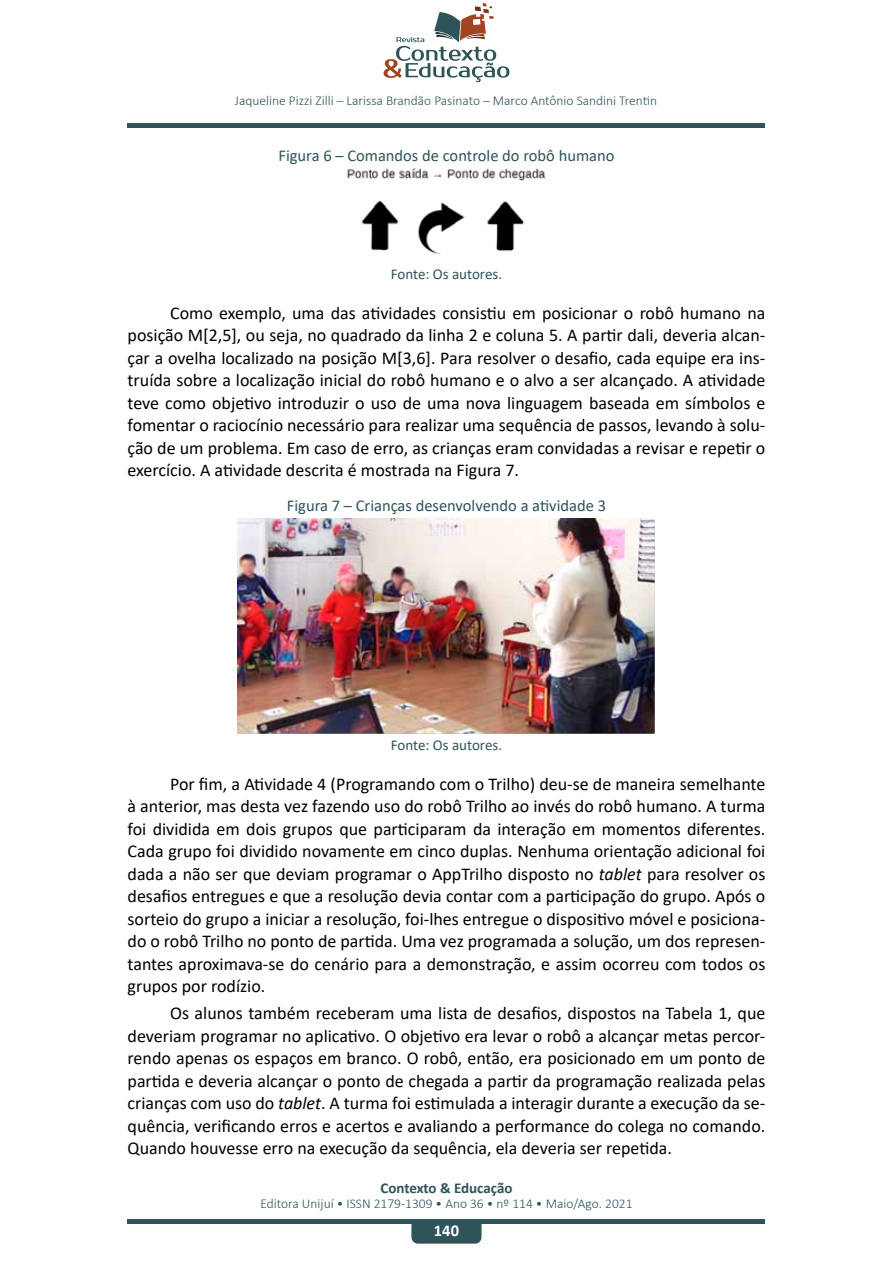
<style>
.page{position:relative;width:893px;height:1263px;background:#fff}
.page>*{position:absolute;margin:0;border:0;box-sizing:border-box;transform-origin:0 0}
.t1{font:18px/22.5px "Calibri";color:#000;text-align:justify}
.t2{font:16.5px "Calibri";color:#2e5459}
.t3{font:700 16.5px "Calibri";color:#fff}
.t4{font:15px "Calibri";color:#2e5459}
.t5{font:700 15px "Calibri";letter-spacing:-.005em;color:#2e5459}
.t6{font:300 13.5px "Calibri";color:#2e5459}
.s1{font-style:italic}
</style>
<div class="page">
<div style="left:128px;top:1219px;width:637px;height:5px;background:#2e5459"></div>
<div style="left:411px;top:1219px;width:71px;height:24px;background:#2e5459;border-radius:6px"></div>
<div style="left:128px;top:123px;width:637px;height:5px;background:#2e5459"></div>
<svg style="left:384px;top:3px;width:125px;height:79px"></svg>
<img style="left:347px;top:168px;width:199px;height:87px">
<img style="left:237px;top:519px;width:418px;height:215px">
<p class="t6" style="left:235px;top:92px;width:424px">Jaqueline Pizzi Zilli – Larissa Brandão Pasinato – Marco Antônio Sandini Trentin</p>
<p class="t2" style="left:278px;top:144px;width:337px">Figura 6 – Comandos de controle do robô humano</p>
<p class="t4" style="left:391px;top:264px;width:113px">Fonte: Os autores.</p>
<p class="t1" style="left:128px;top:301px;width:639px;text-indent:43px">Como exemplo, uma das atividades consistiu em posicionar o robô humano na posição M[2,5], ou seja, no quadrado da linha 2 e coluna 5. A partir dali, deveria alcan&shy;çar a ovelha localizado na posição M[3,6]. Para resolver o desafio, cada equipe era ins&shy;truída sobre a localização inicial do robô humano e o alvo a ser alcançado. A atividade teve como objetivo introduzir o uso de uma nova linguagem baseada em símbolos e fomentar o raciocínio necessário para realizar uma sequência de passos, levando à solu&shy;ção de um problema. Em caso de erro, as crianças eram convidadas a revisar e repetir o exercício. A atividade descrita é mostrada na Figura 7.</p>
<p class="t2" style="left:287px;top:494px;width:321px">Figura 7 – Crianças desenvolvendo a atividade 3</p>
<p class="t4" style="left:391px;top:735px;width:113px">Fonte: Os autores.</p>
<p class="t1" style="left:128px;top:772px;width:639px;text-indent:43px">Por fim, a Atividade 4 (Programando com o Trilho) deu-se de maneira semelhante à anterior, mas desta vez fazendo uso do robô Trilho ao invés do robô humano. A turma foi dividida em dois grupos que participaram da interação em momentos diferentes.<br>Cada grupo foi dividido novamente em cinco duplas. Nenhuma orientação adicional foi dada a não ser que deviam programar o AppTrilho disposto no <span class="s1">tablet</span> para resolver os desafios entregues e que a resolução devia contar com a participação do grupo. Após o sorteio do grupo a iniciar a resolução, foi-lhes entregue o dispositivo móvel e posiciona&shy;do o robô Trilho no ponto de partida. Uma vez programada a solução, um dos represen&shy;tantes aproximava-se do cenário para a demonstração, e assim ocorreu com todos os grupos por rodízio.</p>
<p class="t1" style="left:128px;top:1001px;width:639px;text-indent:43px">Os alunos também receberam uma lista de desafios, dispostos na Tabela 1, que deveriam programar no aplicativo. O objetivo era levar o robô a alcançar metas percor&shy;rendo apenas os espaços em branco. O robô, então, era posicionado em um ponto de partida e deveria alcançar o ponto de chegada a partir da programação realizada pelas crianças com uso do <span class="s1">tablet</span>. A turma foi estimulada a interagir durante a execução da se&shy;quência, verificando erros e acertos e avaliando a performance do colega no comando.<br>Quando houvesse erro na execução da sequência, ela deveria ser repetida.</p>
<p class="t5" style="left:380px;top:1177px;width:134px">Contexto &amp; Educação</p>
<p class="t6" style="left:260px;top:1195px;width:374px">Editora Unijuí • ISSN 2179-1309 • Ano 36 • nº 114 • Maio/Ago. 2021</p>
<p class="t3" style="left:434px;top:1219px;width:27px">140</p>
</div>
